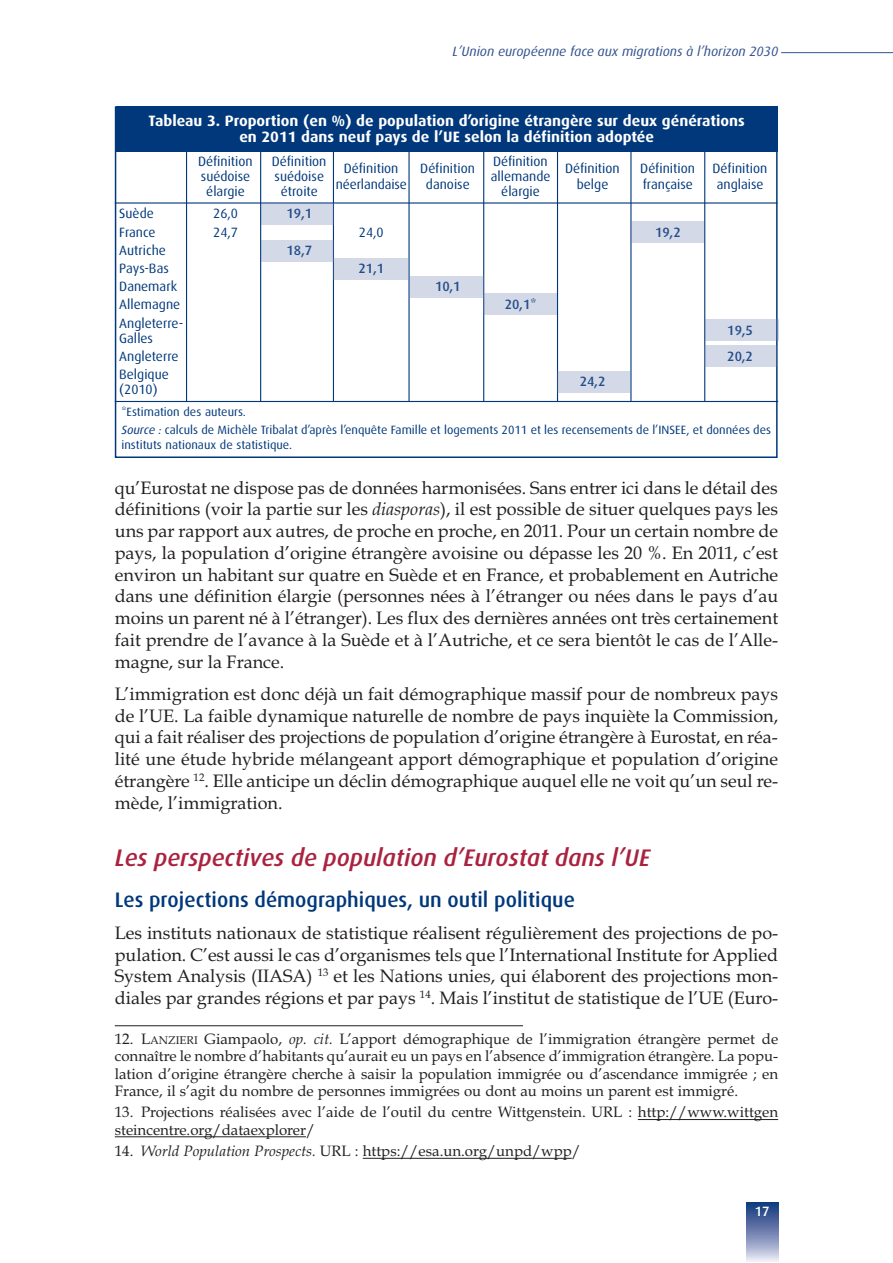
<style>
.page{position:relative;width:893px;height:1263px;background:#fff}
.page>*{position:absolute;margin:0;border:0;box-sizing:border-box;transform-origin:0 0}
.t1{font:italic 500 24px "Dax";color:#aa223f}
.t2{font:500 21px "Dax";color:#01387b}
.t3{font:18px/21.8px "Book Antiqua";color:#231f20;text-align:justify}
.t4{font:15px/17.2px "Book Antiqua";color:#231f20;text-align:justify}
.t5{font:700 15px/16.5px "Dax";color:#fff;text-align:center;scale:1.04 1}
.t6{font:13.5px/18.1px "Dax";color:#01387b}
.t7{font:italic 13.5px "Dax";color:#32528e}
.t8{font:500 13.5px "Dax";color:#01387b}
.t9{font:500 13.5px "Dax";color:#fff}
.t10{font:12px/18.1px "Dax";color:#01387b}
.s1{font-style:italic}
.s2{font-size:11.25px}
</style>
<div class="page">
<hr style="left:781px;top:52px;width:112px;height:1px;background:#32528e">
<hr style="left:115px;top:1025px;width:408px;height:1px;background:#231f20">
<hr style="left:638px;top:1119px;width:140px;height:1px;background:#231f20">
<hr style="left:115px;top:1136px;width:191px;height:1px;background:#231f20">
<hr style="left:363px;top:1158px;width:209px;height:1px;background:#231f20">
<svg style="left:747px;top:1202px;width:31px;height:59px"></svg>
<div style="left:116px;top:106px;width:662px;height:45px;background:#01387b"></div>
<hr style="left:115px;top:202px;width:663px;height:2px;background:#01387b">
<hr style="left:115px;top:401px;width:663px;height:1px;background:#01387b">
<hr style="left:186px;top:151px;width:1px;height:250px;background:#01387b">
<hr style="left:260px;top:151px;width:1px;height:250px;background:#01387b">
<hr style="left:333px;top:151px;width:1px;height:250px;background:#01387b">
<hr style="left:408px;top:151px;width:2px;height:250px;background:#01387b">
<hr style="left:483px;top:151px;width:1px;height:250px;background:#01387b">
<hr style="left:557px;top:151px;width:1px;height:250px;background:#01387b">
<hr style="left:630px;top:151px;width:1px;height:250px;background:#01387b">
<hr style="left:704px;top:151px;width:1px;height:250px;background:#01387b">
<div style="left:261px;top:203px;width:72px;height:21px;background:#d4d9e7"></div>
<div style="left:261px;top:240px;width:72px;height:22px;background:#d4d9e7"></div>
<div style="left:410px;top:276px;width:73px;height:22px;background:#d4d9e7"></div>
<div style="left:484px;top:294px;width:73px;height:21px;background:#d4d9e7"></div>
<div style="left:631px;top:222px;width:73px;height:21px;background:#d4d9e7"></div>
<div style="left:704px;top:346px;width:74px;height:21px;background:#d4d9e7"></div>
<div style="left:557px;top:372px;width:74px;height:21px;background:#d4d9e7"></div>
<div style="left:705px;top:319px;width:73px;height:22px;background:#d4d9e7"></div>
<div style="left:333px;top:258px;width:75px;height:21px;background:#d4d9e7"></div>
<p class="t7" style="left:452px;top:43px;width:327px">L’Union européenne face aux migrations à l’horizon 2030</p>
<p class="t5" style="left:149px;top:113px;width:575px">Tableau 3. Proportion (en %) de population d’origine étrangère sur deux générations en 2011 dans neuf pays de l’UE selon la définition adoptée</p>
<p class="t6" style="left:198px;top:153px;width:56px">Définition</p>
<p class="t6" style="left:272px;top:153px;width:56px">Définition</p>
<p class="t6" style="left:493px;top:153px;width:56px">Définition</p>
<p class="t6" style="left:344px;top:161px;width:56px">Définition</p>
<p class="t6" style="left:420px;top:161px;width:56px">Définition</p>
<p class="t6" style="left:201px;top:168px;width:51px">suédoise</p>
<p class="t6" style="left:275px;top:168px;width:51px">suédoise</p>
<p class="t6" style="left:491px;top:168px;width:61px">allemande</p>
<p class="t6" style="left:336px;top:176px;width:72px">néerlandaise</p>
<p class="t6" style="left:426px;top:176px;width:45px">danoise</p>
<p class="t6" style="left:206px;top:183px;width:40px">élargie</p>
<p class="t6" style="left:281px;top:183px;width:39px">étroite</p>
<p class="t6" style="left:501px;top:183px;width:40px">élargie</p>
<p class="t6" style="left:565px;top:161px;width:56px">Définition</p>
<p class="t6" style="left:640px;top:161px;width:56px">Définition</p>
<p class="t6" style="left:713px;top:161px;width:56px">Définition</p>
<p class="t6" style="left:577px;top:176px;width:33px">belge</p>
<p class="t6" style="left:643px;top:176px;width:52px">française</p>
<p class="t6" style="left:717px;top:176px;width:48px">anglaise</p>
<p class="t6" style="left:119px;top:206px;width:36px">Suède</p>
<p class="t6" style="left:213px;top:206px;width:26px">26,0</p>
<p class="t8" style="left:286px;top:208px;width:27px">19,1</p>
<p class="t6" style="left:119px;top:224px;width:38px">France</p>
<p class="t6" style="left:213px;top:224px;width:26px">24,7</p>
<p class="t6" style="left:359px;top:224px;width:26px">24,0</p>
<p class="t8" style="left:655px;top:226px;width:27px">19,2</p>
<p class="t6" style="left:119px;top:242px;width:48px">Autriche</p>
<p class="t8" style="left:286px;top:244px;width:27px">18,7</p>
<p class="t6" style="left:119px;top:260px;width:51px">Pays-Bas</p>
<p class="t8" style="left:358px;top:262px;width:27px">21,1</p>
<p class="t6" style="left:119px;top:278px;width:59px">Danemark</p>
<p class="t8" style="left:435px;top:281px;width:27px">10,1</p>
<p class="t6" style="left:119px;top:296px;width:62px">Allemagne</p>
<p class="t8" style="left:505px;top:299px;width:33px">20,1*</p>
<p class="t6" style="left:119px;top:315px;width:66px">Angleterre-</p>
<p class="t6" style="left:119px;top:330px;width:61px">Galles<br>Angleterre</p>
<p class="t8" style="left:727px;top:324px;width:27px">19,5</p>
<p class="t8" style="left:727px;top:350px;width:27px">20,2</p>
<p class="t6" style="left:119px;top:366px;width:51px">Belgique</p>
<p class="t8" style="left:580px;top:376px;width:27px">24,2</p>
<p class="t6" style="left:119px;top:381px;width:40px">(2010)</p>
<p class="t10" style="left:121px;top:403px;width:651px">*Estimation des auteurs.<br><span class="s1">Source :</span> calculs de Michèle Tribalat d’après l’enquête Famille et logements 2011 et les recensements de l’INSEE, et données des</p>
<p class="t10" style="left:121px;top:437px;width:172px">instituts nationaux de statistique.</p>
<p class="t3" style="left:115px;top:476px;width:665px">qu’Eurostat ne dispose pas de données harmonisées. Sans entrer ici dans le détail des définitions (voir la partie sur les <span class="s1">diasporas</span>), il est possible de situer quelques pays les uns par rapport aux autres, de proche en proche, en 2011. Pour un certain nombre de pays, la population d’origine étrangère avoisine ou dépasse les 20 %. En 2011, c’est environ un habitant sur quatre en Suède et en France, et probablement en Autriche dans une définition élargie (personnes nées à l’étranger ou nées dans le pays d’au moins un parent né à l’étranger). Les flux des dernières années ont très certainement fait prendre de l’avance à la Suède et à l’Autriche, et ce sera bientôt le cas de l’Alle&shy;magne, sur la France.</p>
<p class="t3" style="left:115px;top:683px;width:665px">L’immigration est donc déjà un fait démographique massif pour de nombreux pays de l’UE. La faible dynamique naturelle de nombre de pays inquiète la Commission, qui a fait réaliser des projections de population d’origine étrangère à Eurostat, en réa&shy;lité une étude hybride mélangeant apport démographique et population d’origine étrangère <sup>12</sup>. Elle anticipe un déclin démographique auquel elle ne voit qu’un seul re&shy;mède, l’immigration.<sup>13</sup> <sup>14</sup></p>
<h1 class="t1" style="left:115px;top:843px;width:537px">Les perspectives de population d’Eurostat dans l’UE</h1>
<p class="t2" style="left:115px;top:890px;width:462px">Les projections démographiques, un outil politique</p>
<p class="t3" style="left:115px;top:922px;width:665px">Les instituts nationaux de statistique réalisent régulièrement des projections de po&shy;pulation. C’est aussi le cas d’organismes tels que l’International Institute for Applied System Analysis (IIASA) <sup>13</sup> et les Nations unies, qui élaborent des projections mon&shy;diales par grandes régions et par pays <sup>14</sup>. Mais l’institut de statistique de l’UE (Euro-</p>
<p class="t4" style="left:115px;top:1030px;width:665px">12. L<span class="s2">ANzIERI</span> Giampaolo, <span class="s1">op. cit.</span> L’apport démographique de l’immigration étrangère permet de connaître le nombre d’habitants qu’aurait eu un pays en l’absence d’immigration étrangère. La popu&shy;lation d’origine étrangère cherche à saisir la population immigrée ou d’ascendance immigrée ; en France, il s’agit du nombre de personnes immigrées ou dont au moins un parent est immigré.</p>
<p class="t4" style="left:115px;top:1103px;width:665px">13. Projections réalisées avec l’aide de l’outil du centre Wittgenstein. URL : http://www.wittgen steincentre.org/dataexplorer/</p>
<p class="t4" style="left:115px;top:1142px;width:468px">14. <span class="s1">World Population Prospects.</span> URL : https://esa.un.org/unpd/wpp/</p>
<p class="t9" style="left:755px;top:1206px;width:16px">17</p>
</div>
